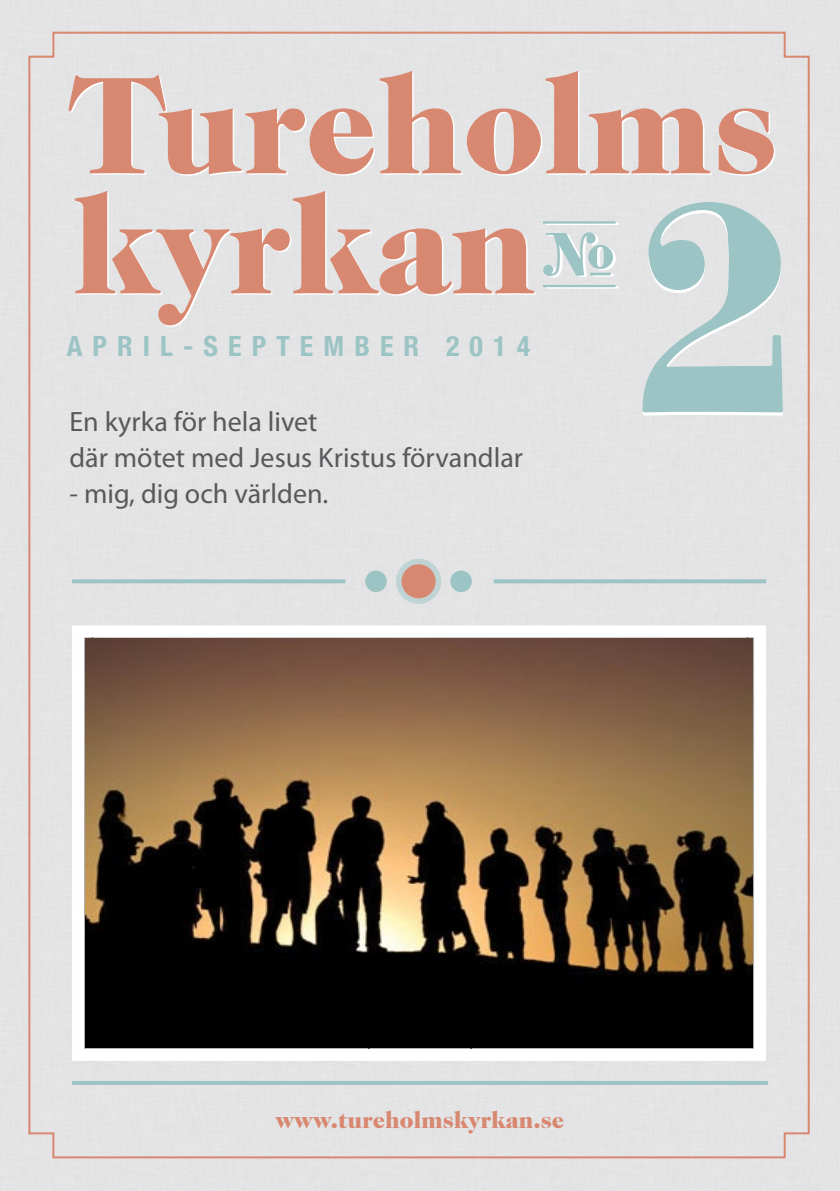
<style>
.page{position:relative;width:840px;height:1191px;background:#fff}
.page>*{position:absolute;margin:0;border:0;box-sizing:border-box;transform-origin:0 0}
.t1{font:294.2px "Numbers Strasse";color:#9cc4c4}
.t2{font:900 140px/120px "Caslon 224 Std";color:#d88870}
.t3{font:60.4px "Numbers Strasse";color:#9cc4c4}
.t4{font:28px/36px "Myriad Pro";color:#58595b}
.t5{font:700 condensed 28px "Helvetica Neue LT Std";letter-spacing:.36em;color:#9cc4c4}
.t6{font:900 24px "Caslon 224 Std";color:#d88870}
</style>
<div class="page">
<div style="left:0;top:1174px;width:95px;height:17px;background:#e3e4e5"></div>
<div style="left:95px;top:1174px;width:716px;height:17px;background:#e3e4e5"></div>
<div style="left:27px;top:31px;width:783px;height:1128px;background:#e3e4e5"></div>
<svg style="left:72px;top:579px;width:273px;height:4px"></svg>
<svg style="left:493px;top:579px;width:272px;height:4px"></svg>
<hr style="left:72px;top:1081px;width:695px;height:4px;background:#9cc4c4">
<div style="left:72px;top:625px;width:693px;height:435px;border:12px solid #fff"></div>
<div style="left:365px;top:570px;width:21px;height:22px;background:#9cc4c4;border-radius:50%"></div>
<div style="left:450px;top:570px;width:21px;height:22px;background:#9cc4c4;border-radius:50%"></div>
<svg style="left:396px;top:559px;width:45px;height:45px"></svg>
<div style="left:401px;top:564px;width:34px;height:34px;background:#d88870;border-radius:50%"></div>
<img style="left:85px;top:639px;width:667px;height:408px">
<h2 class="t2" style="left:66px;top:64px;width:712px">Tureholms kyrkan</h2>
<h1 class="t1" style="left:633px;top:148px;width:167px">2</h1>
<h3 class="t3" style="left:543px;top:221px;width:73px">n</h3>
<p class="t5" style="left:67px;top:329px;width:464px">april-SEPTEMBER 2014</p>
<p class="t4" style="left:69px;top:403px;width:455px">En kyrka för hela livet<br>där mötet med Jesus Kristus förvandlar</p>
<p class="t4" style="left:69px;top:475px;width:260px">- mig, dig och världen.</p>
<p class="t6" style="left:275px;top:1105px;width:290px">www.tureholmskyrkan.se</p>
</div>
